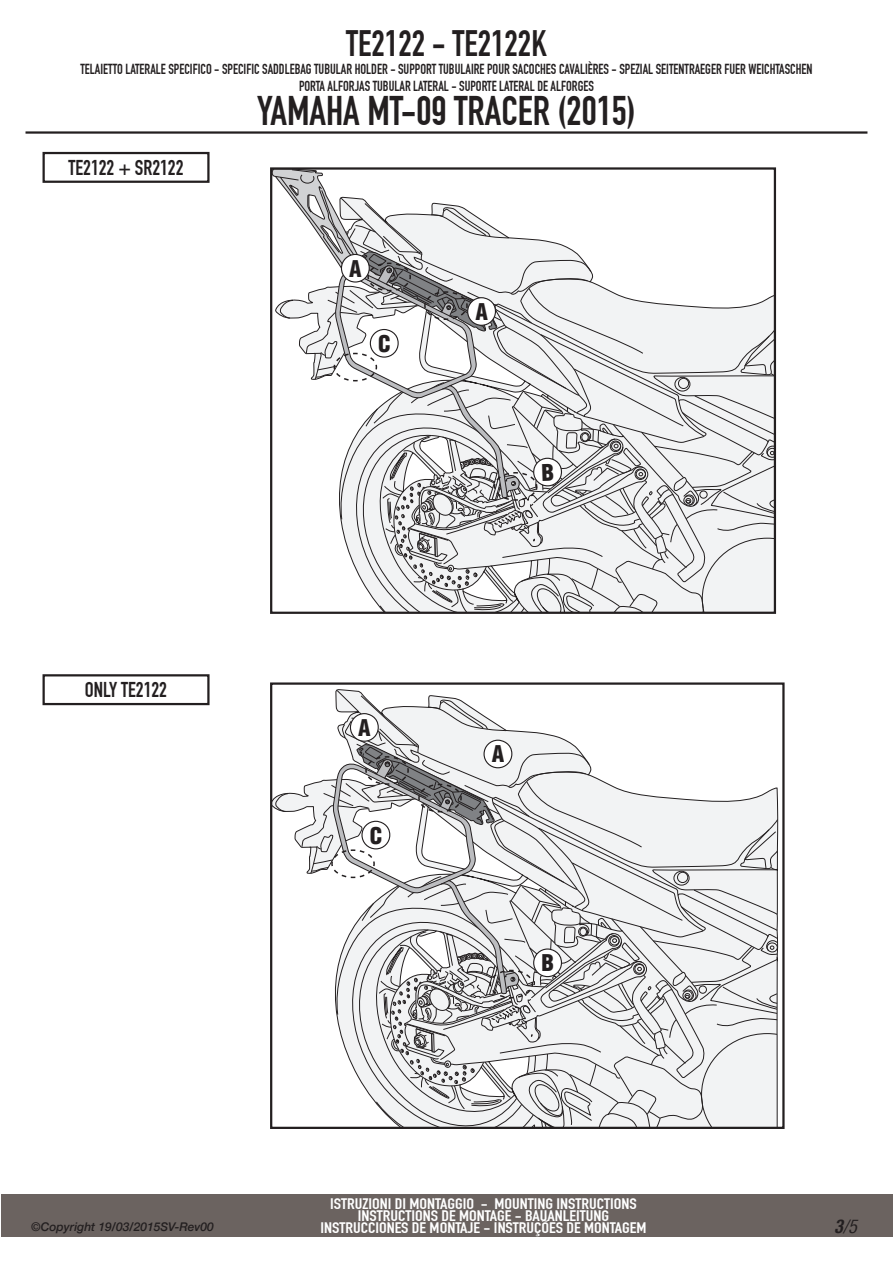
<style>
.page{position:relative;width:893px;height:1263px;background:#fff}
.page>*{position:absolute;margin:0;border:0;box-sizing:border-box;transform-origin:0 0}
.t1{font:40.5px "DIN Engschrift Alternate";color:#231f20}
.t2{font:36px "DIN Engschrift Alternate";color:#231f20}
.t3{font:900 condensed 22.5px "Helvetica";color:#231f20}
.t4{font:21px "DIN Engschrift";color:#231f20}
.t5{font:italic condensed 18px "Helvetica";color:#231f20}
.t6{font:15px/12px "DIN Engschrift Alternate";color:#fff;text-align:center;scale:1.2 1}
.t7{font:14.25px/17.1px "DIN Engschrift Alternate";color:#231f20;text-align:center;scale:.95 1}
.t8{font:italic 500 12px "Helvetica Neue";color:#231f20}
.s1{font-weight:700}
</style>
<div class="page">
<div style="left:1px;top:1194px;width:891px;height:43px;background:#6b6360"></div>
<hr style="left:26px;top:131px;width:841px;height:3px;background:#231f20">
<svg style="left:275px;top:793px;width:13px;height:19px"></svg>
<div style="left:270px;top:682px;width:515px;height:447px;border:2px solid #231f20"></div>
<svg style="left:302px;top:690px;width:477px;height:438px"></svg>
<div style="left:43px;top:152px;width:167px;height:31px;border:2px solid #231f20"></div>
<div style="left:43px;top:674px;width:167px;height:31px;border:2px solid #231f20"></div>
<svg style="left:272px;top:168px;width:503px;height:445px"></svg>
<h2 class="t2" style="left:346px;top:22px;width:202px">TE2122 - TE2122K</h2>
<p class="t7" style="left:80px;top:61px;width:772px">TELAIETTO LATERALE SPECIFICO - SPECIFIC SADDLEBAG TUBULAR HOLDER - SUPPORT TUBULAIRE POUR SACOCHES CAVALIÈRES - SPEZIAL SEITENTRAEGER FUER WEICHTASCHEN<br>PORTA ALFORJAS TUBULAR LATERAL - SUPORTE LATERAL DE ALFORGES</p>
<h1 class="t1" style="left:257px;top:87px;width:380px">YAMAHA MT-09 TRACER (2015)</h1>
<p class="t4" style="left:68px;top:155px;width:117px">TE2122 + SR2122</p>
<p class="t3" style="left:349px;top:254px;width:14px">A</p>
<p class="t3" style="left:378px;top:329px;width:14px">C</p>
<p class="t3" style="left:475px;top:297px;width:14px">A</p>
<p class="t4" style="left:85px;top:677px;width:84px">ONLY TE2122</p>
<p class="t8" style="left:31px;top:1220px;width:184px">©Copyright 19/03/2015SV-Rev00</p>
<p class="t3" style="left:358px;top:713px;width:14px">A</p>
<p class="t3" style="left:370px;top:821px;width:14px">C</p>
<p class="t3" style="left:492px;top:740px;width:14px">A</p>
<p class="t3" style="left:541px;top:949px;width:14px">B</p>
<p class="t6" style="left:320px;top:1197px;width:273px">ISTRUZIONI DI MONTAGGIO - MOUNTING INSTRUCTIONS<br>INSTRUCTIONS DE MONTAGE - BAUANLEITUNG<br>INSTRUCCIONES DE MONTAJE - INSTRUÇÕES DE MONTAGEM</p>
<p class="t5" style="left:834px;top:1215px;width:25px"><span class="s1">3</span>/5</p>
</div>
